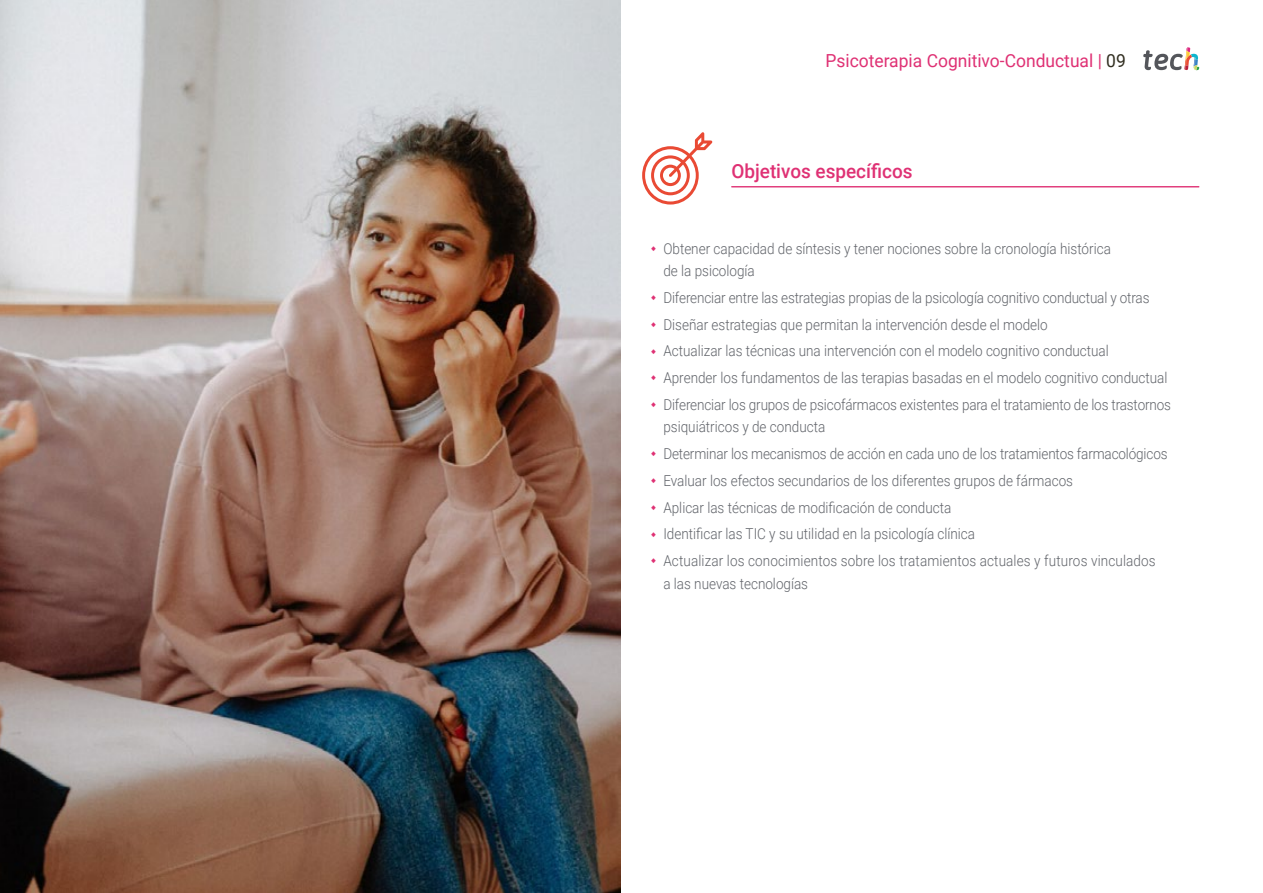
<style>
.page{position:relative;width:1263px;height:893px;background:#fff}
.page>*{position:absolute;margin:0;border:0;box-sizing:border-box;transform-origin:0 0}
.t1{font:500 19.5px "Roboto";color:#df3174}
.t2{font:18px "Roboto";color:#df3174}
.t3{font:300 15px/26.7px "Roboto";color:#61646a;scale:.9 1}
.s1{color:#312e20}
</style>
<div class="page">
<svg style="left:642px;top:132px;width:70px;height:73px"></svg>
<hr style="left:731px;top:186px;width:468px;height:1px;background:#df3174">
<svg style="left:1143px;top:47px;width:56px;height:24px"></svg>
<img style="left:0;top:0;width:621px;height:893px">
<p class="t2" style="left:825px;top:48px;width:302px">Psicoterapia Cognitivo-Conductual | <span class="s1">09</span></p>
<h1 class="t1" style="left:731px;top:158px;width:183px">Objetivos específicos</h1>
<p class="t3" style="left:663px;top:236px;width:499px;line-height:22.5px">Obtener capacidad de síntesis y tener nociones sobre la cronología histórica de la psicología</p>
<p class="t3" style="left:663px;top:284px;width:566px">Diferenciar entre las estrategias propias de la psicología cognitivo conductual y otras Diseñar estrategias que permitan la intervención desde el modelo<br>Actualizar las técnicas una intervención con el modelo cognitivo conductual<br>Aprender los fundamentos de las terapias basadas en el modelo cognitivo conductual Diferenciar los grupos de psicofármacos existentes para el tratamiento de los trastornos</p>
<p class="t3" style="left:663px;top:413px;width:562px">psiquiátricos y de conducta<br>Determinar los mecanismos de acción en cada uno de los tratamientos farmacológicos Evaluar los efectos secundarios de los diferentes grupos de fármacos<br>Aplicar las técnicas de modificación de conducta<br>Identificar las TIC y su utilidad en la psicología clínica<br>Actualizar los conocimientos sobre los tratamientos actuales y futuros vinculados</p>
<p class="t3" style="left:663px;top:569px;width:162px">a las nuevas tecnologías</p>
</div>
